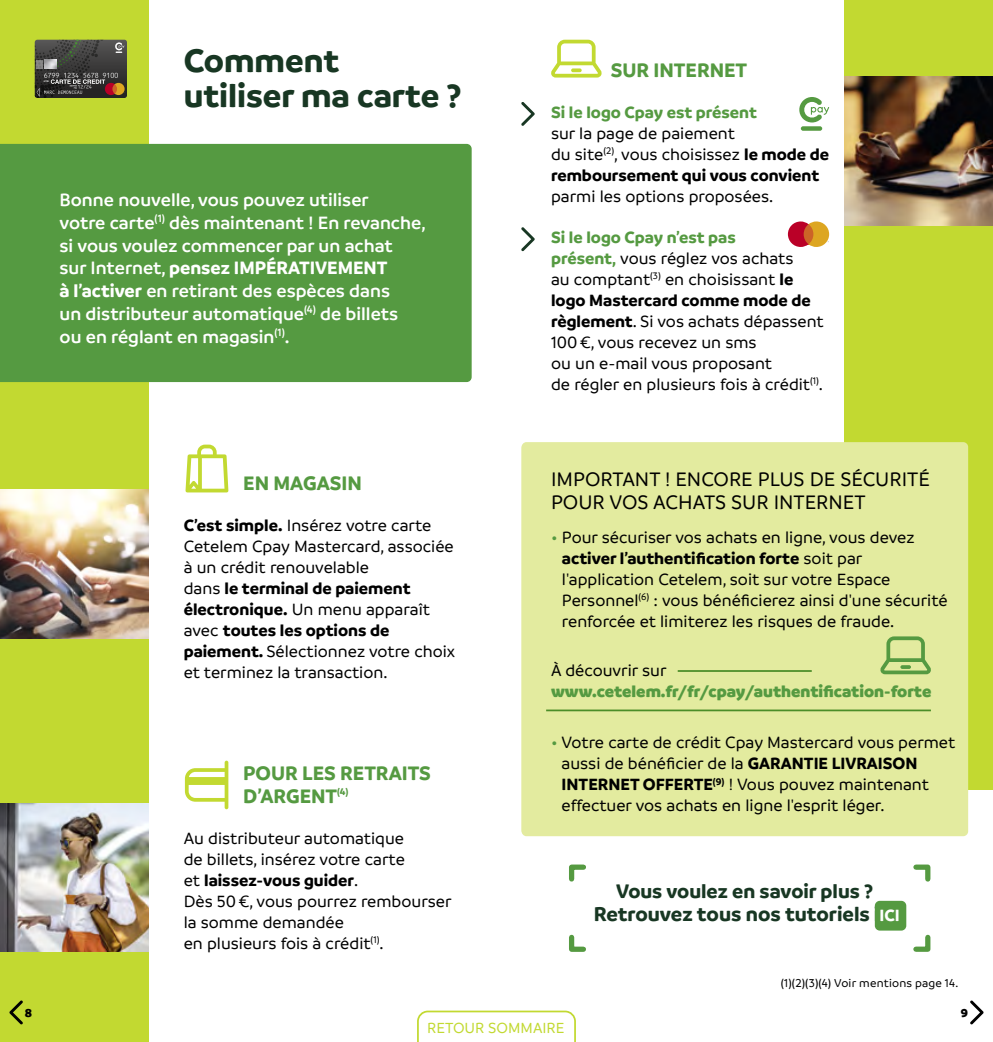
<style>
.page{position:relative;width:993px;height:1042px;background:#fff}
.page>*{position:absolute;margin:0;border:0;box-sizing:border-box;transform-origin:0 0}
.t1{font:700 35px/35px "Branding";color:#183723}
.t2{font:700 21.53px "Branding";color:#183723}
.t3{font:500 21px/22.8px "Branding";color:#000}
.t4{font:700 21px/22.8px "Branding";color:#559a41}
.t5{font:700 21px "Branding";color:#183723}
.t6{font:600 19.25px/22.8px "Branding";color:#fff}
.t7{font:500 17.5px/21px "Branding";color:#000}
.t8{font:900 17.5px "Branding";color:#559a41}
.t9{font:700 17.5px "Branding";color:#559a41}
.t10{font:700 17.5px "Branding";color:#fff}
.t11{font:500 15.75px "Branding";color:#c2d931}
.t12{font:500 12.25px "Branding";letter-spacing:.015em;color:#000}
.t13{font:900 12.25px "Branding";color:#000}
.t14{font:500 2.27px "Helvetica Neue";color:#fff}
.s1{font-weight:700}
.s2{font-weight:700;color:#559a41}
.s3{color:#559a41}
</style>
<div class="page">
<div style="left:0;top:0;width:149px;height:1042px;background:#c2d931"></div>
<div style="left:0;top:144px;width:471px;height:238px;background:#559a41"></div>
<img style="left:0;top:489px;width:149px;height:149px">
<svg style="left:185px;top:760px;width:43px;height:49px"></svg>
<svg style="left:185px;top:445px;width:43px;height:47px"></svg>
<img style="left:0;top:804px;width:149px;height:147px">
<div style="left:843px;top:0;width:149px;height:790px;background:#c2d931"></div>
<svg style="left:521px;top:102px;width:13px;height:24px"></svg>
<img style="left:843px;top:76px;width:149px;height:149px">
<svg style="left:551px;top:40px;width:50px;height:38px"></svg>
<svg style="left:571px;top:68px;width:10px;height:4px"></svg>
<svg style="left:9px;top:1000px;width:14px;height:24px"></svg>
<svg style="left:970px;top:1000px;width:13px;height:24px"></svg>
<svg style="left:417px;top:1010px;width:159px;height:32px"></svg>
<div style="left:874px;top:901px;width:32px;height:29px;background:#559a41;border-radius:5px"></div>
<svg style="left:569px;top:934px;width:17px;height:18px"></svg>
<svg style="left:913px;top:864px;width:18px;height:18px"></svg>
<svg style="left:913px;top:934px;width:18px;height:18px"></svg>
<svg style="left:569px;top:864px;width:17px;height:18px"></svg>
<svg style="left:35px;top:40px;width:92px;height:58px;background:#4b4744"></svg>
<svg style="left:521px;top:227px;width:13px;height:24px"></svg>
<div style="left:800px;top:126px;width:22px;height:5px;background:#559a41;border-radius:2px"></div>
<svg style="left:799px;top:97px;width:29px;height:25px"></svg>
<svg style="left:787px;top:221px;width:41px;height:26px"></svg>
<div style="left:521px;top:442px;width:446px;height:394px;background:#e3eb9f;border-radius:5px"></div>
<hr style="left:546px;top:709px;width:384px;height:2px;background:#559a41">
<hr style="left:677px;top:670px;width:134px;height:2px;background:#559a41">
<svg style="left:880px;top:636px;width:50px;height:38px"></svg>
<svg style="left:900px;top:665px;width:10px;height:4px"></svg>
<p class="t14" style="left:44px;top:79px;width:7px">6799</p>
<h1 class="t1" style="left:184px;top:43px;width:279px">Comment<br>utiliser ma carte ?</h1>
<p class="t6" style="left:60px;top:188px;width:367px">Bonne nouvelle, vous pouvez utiliser<br>votre carte<sup>(1)</sup> dès maintenant ! En revanche, si vous voulez commencer par un achat<br>sur Internet, <span class="s1">pensez IMPÉRATIVEMENT<br>à l’activer</span> en retirant des espèces dans<br>un distributeur automatique<sup>(4)</sup> de billets<br>ou en réglant en magasin<sup>(1)</sup>.</p>
<p class="t4" style="left:610px;top:59px;width:138px">SUR INTERNET</p>
<p class="t9" style="left:551px;top:102px;width:207px">Si le logo Cpay est présent</p>
<p class="t7" style="left:551px;top:123px;width:279px">sur la page de paiement<br>du site<sup>(2)</sup>, vous choisissez <span class="s1">le mode de remboursement qui vous convient</span></p>
<p class="t7" style="left:551px;top:186px;width:223px">parmi les options proposées.</p>
<p class="t7" style="left:551px;top:226px;width:274px"><span class="s2">Si le logo Cpay n’est pas<br>présent,</span> vous réglez vos achats<br>au comptant<sup>(3)</sup> en choisissant <span class="s1">le logo Mastercard comme mode de règlement</span>. Si vos achats dépassent<br>100€, vous recevez un sms<br>ou un e-mail vous proposant<br>de régler en plusieurs fois à crédit<sup>(1)</sup>.</p>
<p class="t13" style="left:25px;top:1006px;width:9px">8</p>
<p class="t4" style="left:243px;top:472px;width:120px">EN MAGASIN</p>
<p class="t7" style="left:184px;top:515px;width:273px"><span class="s1">C’est simple.</span> Insérez votre carte<br>Cetelem Cpay Mastercard, associée à un crédit renouvelable<br>dans <span class="s1">le terminal de paiement électronique.</span> Un menu apparaît avec <span class="s1">toutes les options de paiement.</span> Sélectionnez votre choix et terminez la transaction.</p>
<p class="t4" style="left:243px;top:762px;width:189px">POUR LES RETRAITS<br>D’ARGENT<sup>(4)</sup></p>
<p class="t7" style="left:184px;top:828px;width:269px">Au distributeur automatique<br>de billets, insérez votre carte<br>et <span class="s1">laissez-vous guider</span>.<br>Dès 50€, vous pourrez rembourser la somme demandée<br>en plusieurs fois à crédit<sup>(1)</sup>.</p>
<p class="t3" style="left:551px;top:468px;width:380px">IMPORTANT ! ENCORE PLUS DE SÉCURITÉ<br>POUR VOS ACHATS SUR INTERNET</p>
<p class="t7" style="left:561px;top:527px;width:387px;text-indent:-11px"><span class="s3">•</span> Pour sécuriser vos achats en ligne, vous devez <span class="s1">activer l’authentification forte</span> soit par l'application Cetelem, soit sur votre Espace Personnel<sup>(6)</sup> : vous bénéficierez ainsi d'une sécurité renforcée et limiterez les risques de fraude.</p>
<p class="t7" style="left:551px;top:659px;width:117px">À découvrir sur</p>
<p class="t8" style="left:551px;top:680px;width:382px">www.cetelem.fr/fr/cpay/authentification-forte</p>
<p class="t7" style="left:561px;top:732px;width:395px;text-indent:-11px"><span class="s3">•</span> Votre carte de crédit Cpay Mastercard vous permet aussi de bénéficier de la <span class="s1">GARANTIE LIVRAISON INTERNET OFFERTE</span><sup>(9)</sup> ! Vous pouvez maintenant effectuer vos achats en ligne l'esprit léger.</p>
<p class="t5" style="left:616px;top:879px;width:258px">Vous voulez en savoir plus ?</p>
<p class="t2" style="left:593px;top:901px;width:303px">Retrouvez tous nos tutoriels ici</p>
<p class="t10" style="left:879px;top:905px;width:22px">ICI</p>
<p class="t12" style="left:780px;top:977px;width:179px">(1)(2)(3)(4) Voir mentions page 14.</p>
<p class="t13" style="left:960px;top:1006px;width:9px">9</p>
<p class="t11" style="left:427px;top:1019px;width:138px">RETOUR SOMMAIRE</p>
</div>
